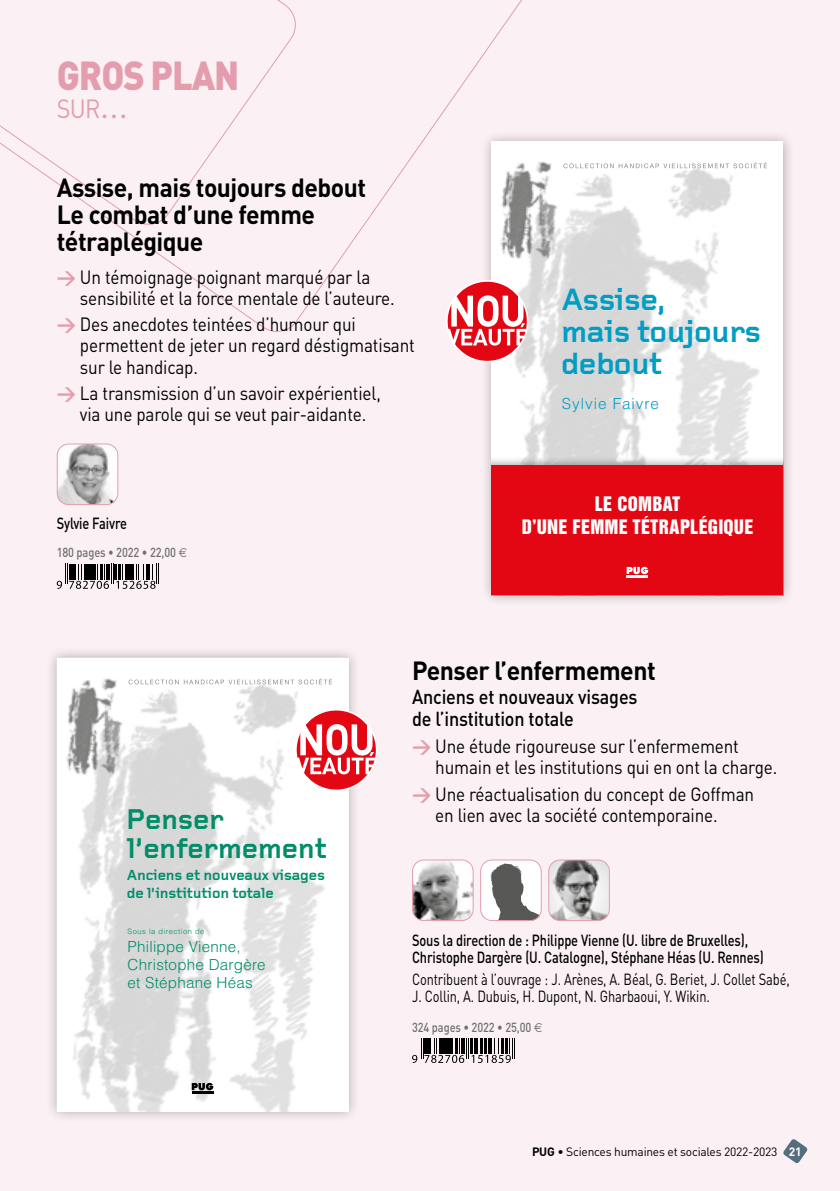
<style>
.page{position:relative;width:840px;height:1191px;background:#fff}
.page>*{position:absolute;margin:0;border:0;box-sizing:border-box;transform-origin:0 0}
.t1{font:900 40px "DIN";letter-spacing:-.03em;color:#e49dad;scale:.9 1}
.t2{font:700 32px/32px "Foundry Gridnik";letter-spacing:-.02em;color:#009dc5}
.t3{font:700 29.6px/29.6px "Foundry Gridnik";letter-spacing:-.015em;color:#008d68}
.t4{font:700 26px/27px "DIN";letter-spacing:-.02em;color:#000;scale:.95 1}
.t5{font:26px "DIN";color:#e49dad;scale:.9 1}
.t6{font:500 20px/22px "DIN";letter-spacing:-.01em;color:#000;scale:.9 1}
.t7{font:19px/21px "DIN";letter-spacing:-.01em;color:#000;scale:.9 1}
.t8{font:18.2px/22.8px "Swiss 921 BT Regular A";letter-spacing:.02em;color:#fff;text-align:center}
.t9{font:500 16px/17px "DIN";letter-spacing:-.01em;color:#000;scale:.8 1}
.t10{font:16px/17px "DIN";letter-spacing:-.01em;color:#000;scale:.8 1}
.t11{font:300 15.2px/18.2px "Helvetica LT Std";letter-spacing:.015em;color:#008d68}
.t12{font:700 15.2px/18.2px "Foundry Gridnik";letter-spacing:-.015em;color:#008d68}
.t13{font:300 15.2px "Helvetica LT Std";letter-spacing:.065em;color:#009dc5}
.t14{font:500 13px "DIN";letter-spacing:-.01em;color:#706f6f;scale:.85 1}
.t15{font:12px "DIN";letter-spacing:-.02em;color:#000}
.t16{font:300 7.6px "Helvetica LT Std";letter-spacing:.065em;color:#008d68}
.s1{font-family:"Neubau";font-size:40px}
.s2{font-weight:700;color:#e49dad}
.s3{font-family:"Euro Sans";font-weight:400}
.s4{font-weight:700}
.s5{font-weight:700;color:#fff}
</style>
<div class="page">
<div style="left:0;top:0;width:839px;height:1191px;background:#fbf1f4"></div>
<svg style="left:783px;top:1139px;width:24px;height:24px"></svg>
<div style="left:480px;top:130px;width:314px;height:477px;background:#000;opacity:.3"></div>
<img style="left:491px;top:142px;width:287px;height:314px">
<img style="left:530px;top:151px;width:30px;height:111px">
<svg style="left:563px;top:162px;width:203px;height:6px"></svg>
<div style="left:491px;top:456px;width:291px;height:139px;background:#000;opacity:.3"></div>
<div style="left:491px;top:465px;width:291px;height:130px;background:#e30613"></div>
<hr style="left:626px;top:575px;width:22px;height:3px;background:#fff">
<svg style="left:626px;top:567px;width:22px;height:7px"></svg>
<div style="left:45px;top:646px;width:315px;height:477px;background:#000;opacity:.3"></div>
<img style="left:57px;top:658px;width:286px;height:453px">
<img style="left:63px;top:667px;width:63px;height:110px">
<svg style="left:128px;top:678px;width:204px;height:6px"></svg>
<hr style="left:192px;top:1091px;width:21px;height:2px;background:#000">
<svg style="left:192px;top:1082px;width:21px;height:8px"></svg>
<svg style="left:0;top:0;width:530px;height:335px"></svg>
<div style="left:446px;top:281px;width:81px;height:80px;background:#e30613;border-radius:50%"></div>
<div style="left:446px;top:280px;width:82px;height:82px;border:2px solid #fff;border-radius:50%"></div>
<svg style="left:447px;top:295px;width:79px;height:51px"></svg>
<div style="left:296px;top:709px;width:80px;height:81px;background:#e30613;border-radius:50%"></div>
<div style="left:295px;top:709px;width:82px;height:82px;border:2px solid #fff;border-radius:50%"></div>
<svg style="left:296px;top:724px;width:79px;height:50px"></svg>
<img style="left:57px;top:445px;width:61px;height:59px">
<div style="left:57px;top:443px;width:61px;height:62px;border:1px solid #e49dad;border-radius:11px"></div>
<img style="left:412px;top:861px;width:61px;height:59px">
<div style="left:412px;top:859px;width:61px;height:62px;border:1px solid #e49dad;border-radius:11px"></div>
<img style="left:550px;top:860px;width:59px;height:60px">
<div style="left:548px;top:859px;width:61px;height:62px;border:1px solid #e49dad;border-radius:11px"></div>
<svg style="left:57px;top:563px;width:102px;height:26px"></svg>
<svg style="left:412px;top:1038px;width:101px;height:25px"></svg>
<div style="left:480px;top:860px;width:61px;height:60px;background:#fff;border-radius:11px"></div>
<svg style="left:490px;top:863px;width:49px;height:57px"></svg>
<div style="left:480px;top:859px;width:61px;height:62px;border:1px solid #e49dad;border-radius:11px"></div>
<h1 class="t1" style="left:57px;top:49px;width:204px">GROS PLAN</h1>
<h3 class="t5" style="left:57px;top:93px;width:81px">SUR<span class="s1">…</span></h3>
<h3 class="t4" style="left:57px;top:173px;width:327px">Assise, mais toujours debout<br>Le combat d’une femme tétraplégique</h3>
<p class="t7" style="left:80px;top:266px;width:351px;text-indent:-23px"><span class="s2">&gt;</span> Un témoignage poignant marqué par la sensibilité et la force mentale de l’auteure.</p>
<p class="t7" style="left:80px;top:314px;width:373px;text-indent:-23px"><span class="s2">&gt;</span> Des anecdotes teintées d’humour qui permettent de jeter un regard déstigmatisant sur le handicap.</p>
<p class="t7" style="left:57px;top:382px;width:361px;text-align:center"><span class="s2">&gt;</span> La transmission d’un savoir expérientiel, via une parole qui se veut pair-aidante.</p>
<p class="t9" style="left:57px;top:514px;width:89px">Sylvie Faivre</p>
<p class="t14" style="left:57px;top:544px;width:155px">180 pages • 2022 • 22,00 <span class="s3">€</span></p>
<h2 class="t2" style="left:560px;top:285px;width:202px">Assise,<br>mais toujours debout</h2>
<p class="t13" style="left:561px;top:394px;width:98px">Sylvie Faivre</p>
<p class="t8" style="left:521px;top:492px;width:233px">LE COMBAT<br>D’UNE FEMME TÉTRAPLÉGIQUE</p>
<h3 class="t3" style="left:126px;top:805px;width:202px">Penser l’enfermement</h3>
<p class="t12" style="left:127px;top:866px;width:200px">Anciens et nouveaux visages de l’institution totale</p>
<p class="t16" style="left:127px;top:926px;width:78px">Sous la direction de</p>
<p class="t11" style="left:127px;top:937px;width:139px">Philippe Vienne,<br>Christophe Dargère et Stéphane Héas</p>
<h3 class="t4" style="left:412px;top:655px;width:258px">Penser l’enfermement</h3>
<p class="t6" style="left:412px;top:685px;width:252px">Anciens et nouveaux visages de l’institution totale</p>
<p class="t7" style="left:435px;top:735px;width:381px;text-indent:-23px"><span class="s2">&gt;</span> Une étude rigoureuse sur l’enfermement humain et les institutions qui en ont la charge.</p>
<p class="t7" style="left:435px;top:783px;width:355px;text-indent:-23px"><span class="s2">&gt;</span> Une réactualisation du concept de Goffman en lien avec la société contemporaine.</p>
<p class="t9" style="left:412px;top:930px;width:441px">Sous la direction de : Philippe Vienne (U. libre de Bruxelles),<br>Christophe Dargère (U. Catalogne), Stéphane Héas (U. Rennes)</p>
<p class="t10" style="left:412px;top:970px;width:473px">Contribuent à l’ouvrage : J. Arènes, A. Béal, G. Beriet, J. Collet Sabé,<br>J. Collin, A. Dubuis, H. Dupont, N. Gharbaoui, Y. Wikin.</p>
<p class="t14" style="left:412px;top:1018px;width:155px">324 pages • 2022 • 25,00 <span class="s3">€</span></p>
<p class="t15" style="left:531px;top:1144px;width:271px"><span class="s4">PUG</span> • Sciences humaines et sociales 2022-2023 <span class="s5">21</span></p>
</div>
